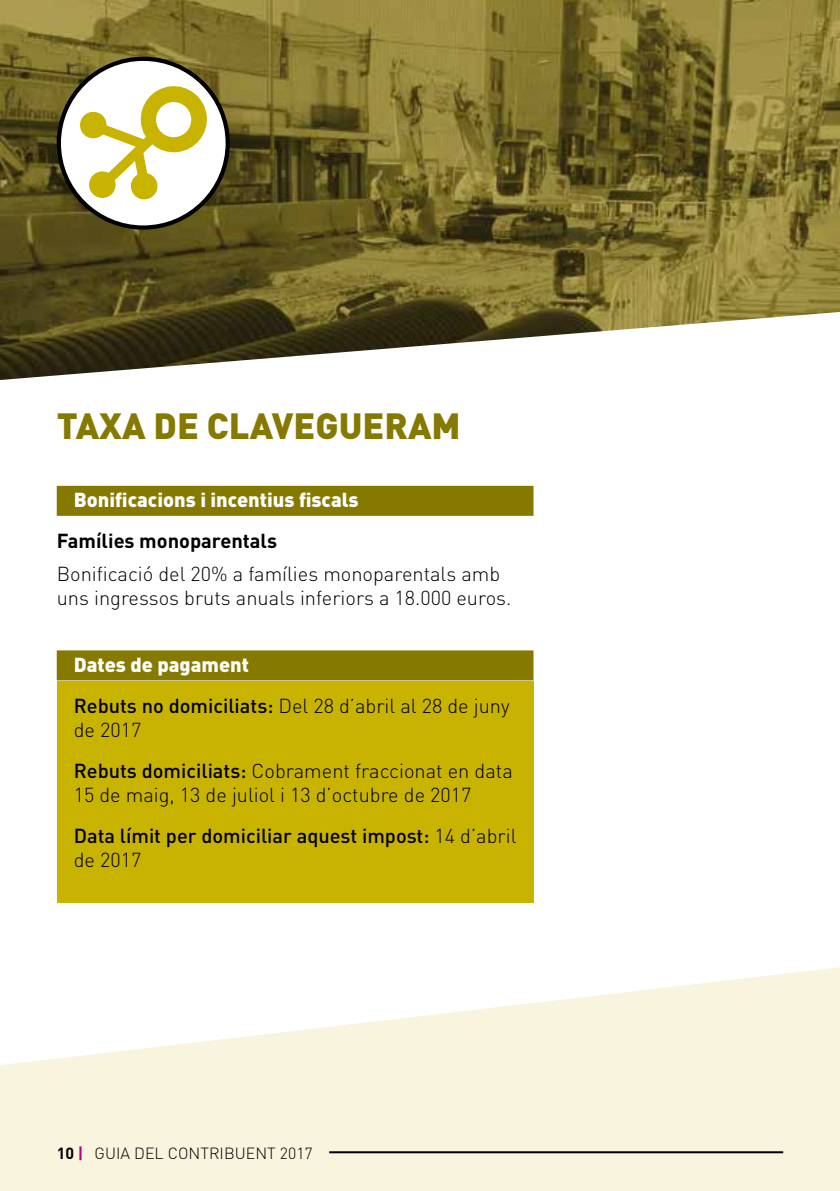
<style>
.page{position:relative;width:840px;height:1191px;background:#fff}
.page>*{position:absolute;margin:0;border:0;box-sizing:border-box;transform-origin:0 0}
.t1{font:900 36px "DIN";color:#867900}
.t2{font:300 20px/41px "DIN";color:#000}
.t3{font:900 20px "DIN";color:#fff}
.t4{font:700 20px "DIN";color:#000}
.t5{font:300 16px "DIN";color:#000}
.s1{font-weight:900;color:#fff}
.s2{font-weight:500}
.s3{font-weight:700}
.s4{font-weight:700;color:#b7007a}
</style>
<div class="page">
<svg style="left:0;top:967px;width:839px;height:224px;fill:#f8f4dd"></svg>
<div style="left:57px;top:681px;width:476px;height:222px;background:#c8b300"></div>
<img style="left:0;top:0;width:839px;height:380px">
<div style="left:57px;top:486px;width:476px;height:30px;background:#867900"></div>
<div style="left:57px;top:650px;width:476px;height:30px;background:#867900"></div>
<div style="left:59px;top:59px;width:168px;height:168px;background:#fff;border-radius:50%"></div>
<div style="left:57px;top:57px;width:173px;height:173px;border:4px solid #000;border-radius:50%"></div>
<svg style="left:78px;top:84px;width:130px;height:117px"></svg>
<hr style="left:329px;top:1151px;width:453px;height:2px;background:#000">
<h1 class="t1" style="left:57px;top:401px;width:405px">TAXA DE CLAVEGUERAM</h1>
<p class="t3" style="left:74px;top:487px;width:286px">Bonificacions i incentius fiscals</p>
<p class="t4" style="left:57px;top:528px;width:222px">Famílies monoparentals</p>
<p class="t2" style="left:57px;top:561px;width:456px;line-height:24px">Bonificació del 20% a famílies monoparentals amb uns ingressos bruts anuals inferiors a 18.000 euros.</p>
<p class="t2" style="left:74px;top:644px;width:437px"><span class="s1">Dates de pagament<br></span><span class="s2">Rebuts no domiciliats:</span> Del 28 d’abril al 28 de juny</p>
<p class="t2" style="left:74px;top:709px;width:440px">de 2017<br><span class="s2">Rebuts domiciliats:</span> Cobrament fraccionat en data</p>
<p class="t2" style="left:74px;top:774px;width:444px">15 de maig, 13 de juliol i 13 d’octubre de 2017<br><span class="s2">Data límit per domiciliar aquest impost:</span> 14 d’abril</p>
<p class="t2" style="left:74px;top:839px;width:69px">de 2017</p>
<p class="t5" style="left:57px;top:1143px;width:257px"><span class="s3">10</span> <span class="s4">|</span> GUIA DEL CONTRIBUENT 2017</p>
</div>
